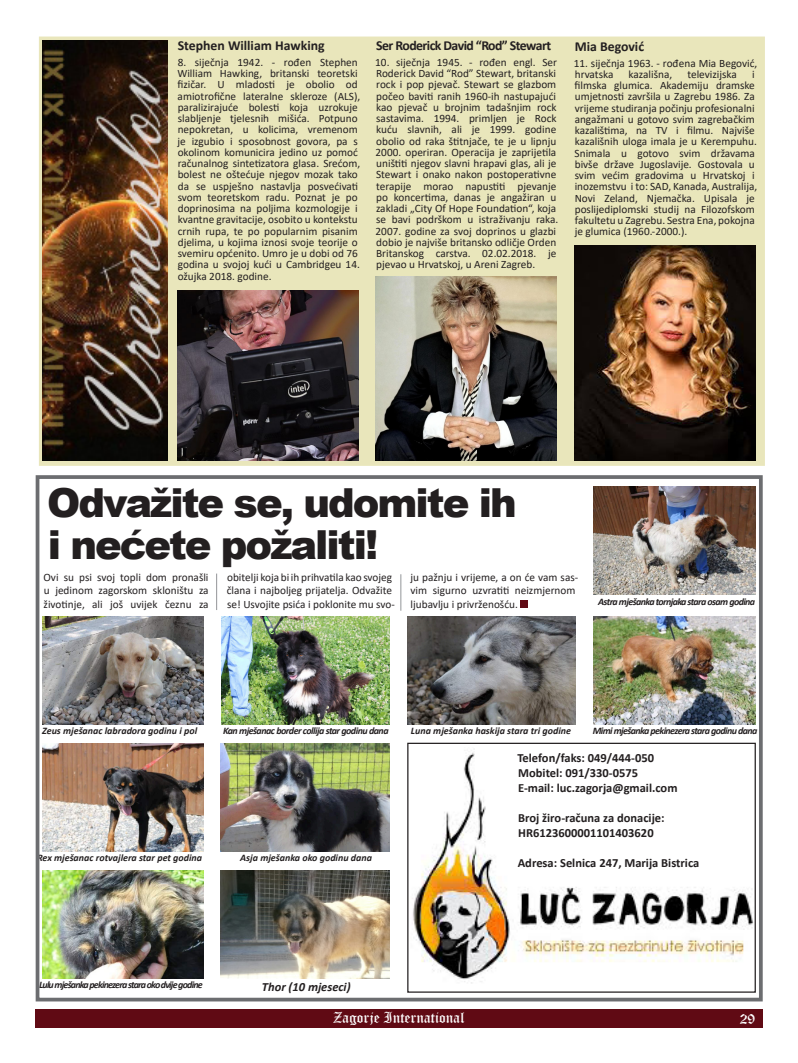
<style>
.page{position:relative;width:798px;height:1063px;background:#fff}
.page>*{position:absolute;margin:0;border:0;box-sizing:border-box;transform-origin:0 0}
.t1{font:900 40px "Arial";letter-spacing:-.05em;color:#231f20}
.t2{font:15px "Old English Text";color:#fff}
.t3{font:700 13.75px "Calibri";letter-spacing:-.01em;color:#231f20}
.t4{font:700 13.75px "Calibri";letter-spacing:-.04em;color:#231f20}
.t5{font:700 12.5px "Calibri";color:#231f20}
.t6{font:italic 700 12.5px "Calibri";color:#231f20}
.t7{font:11.25px/11.2px "Calibri";color:#231f20}
.t8{font:italic 700 10px "Calibri";color:#231f20}
.t9{font:italic 700 10px "Calibri";letter-spacing:-.05em;color:#231f20}
.t10{font:italic 700 10px "Calibri";letter-spacing:-.08em;color:#231f20}
</style>
<div class="page">
<div style="left:35px;top:1009px;width:727px;height:19px;background:#600a14"></div>
<div style="left:520px;top:601px;width:7px;height:7px;background:#600a14"></div>
<img style="left:221px;top:616px;width:168px;height:108px">
<img style="left:407px;top:616px;width:168px;height:108px">
<img style="left:593px;top:616px;width:162px;height:108px">
<img style="left:42px;top:743px;width:161px;height:108px">
<img style="left:221px;top:743px;width:168px;height:108px">
<img style="left:42px;top:870px;width:161px;height:108px">
<img style="left:221px;top:870px;width:168px;height:108px">
<img style="left:593px;top:487px;width:162px;height:108px">
<img style="left:42px;top:616px;width:161px;height:108px">
<hr style="left:216px;top:574px;width:1px;height:36px;background:#939598">
<hr style="left:400px;top:574px;width:1px;height:37px;background:#939598">
<div style="left:36px;top:475px;width:726px;height:526px;border:4px solid #6c6d70"></div>
<div style="left:39px;top:37px;width:725px;height:429px;background:#e9e6bb"></div>
<img style="left:42px;top:40px;width:125px;height:421px">
<img style="left:177px;top:290px;width:181px;height:171px">
<img style="left:375px;top:276px;width:181px;height:185px">
<img style="left:574px;top:245px;width:181px;height:216px">
<img style="left:412px;top:752px;width:341px;height:232px">
<div style="left:407px;top:743px;width:348px;height:250px;border:1px solid #231f20"></div>
<p class="t3" style="left:178px;top:36px;width:148px">Stephen William Hawking</p>
<p class="t4" style="left:376px;top:36px;width:176px">Ser Roderick David “Rod” Stewart</p>
<p class="t7" style="left:177px;top:56px;width:184px">8. siječnja 1942. - rođen Stephen William Hawking, britanski teoretski fizičar. U mladosti je obolio od amiotrofične lateralne skleroze (ALS), paralizirajuće bolesti koja uzrokuje slabljenje tjelesnih mišića. Potpuno nepokretan, u kolicima, vremenom je izgubio i sposobnost govora, pa s okolinom komunicira jedino uz pomoć računalnog sintetizatora glasa. Srećom, bolest ne oštećuje njegov mozak tako da se uspješno nastavlja posvećivati svom teoretskom radu. Poznat je po doprinosima na poljima kozmologije i kvantne gravitacije, osobito u kontekstu crnih rupa, te po popularnim pisanim djelima, u kojima iznosi svoje teorije o svemiru općenito. Umro je u dobi od 76 godina u svojoj kući u Cambridgeu 14. ožujka 2018. godine.</p>
<p class="t7" style="left:375px;top:56px;width:184px">10. siječnja 1945. - rođen engl. Ser Roderick David “Rod” Stewart, britanski rock i pop pjevač. Stewart se glazbom počeo baviti ranih 1960-ih nastupajući kao pjevač u brojnim tadašnjim rock sastavima. 1994. primljen je Rock kuću slavnih, ali je 1999. godine obolio od raka štitnjače, te je u lipnju 2000. operiran. Operacija je zaprijetila uništiti njegov slavni hrapavi glas, ali je Stewart i onako nakon postoperativne terapije morao napustiti pjevanje po koncertima, danas je angažiran u zakladi „City Of Hope Foundation“, koja se bavi podrškom u istraživanju raka.<br>2007. godine za svoj doprinos u glazbi dobio je najviše britansko odličje Orden Britanskog carstva. 02.02.2018. je pjevao u Hrvatskoj, u Areni Zagreb.</p>
<p class="t3" style="left:574px;top:37px;width:71px">Mia Begović</p>
<p class="t7" style="left:573px;top:57px;width:185px">11. siječnja 1963. - rođena Mia Begović, hrvatska</p>
<p class="t7" style="left:628px;top:68px;width:45px">kazališna,</p>
<p class="t7" style="left:687px;top:68px;width:51px">televizijska</p>
<p class="t7" style="left:574px;top:68px;width:184px;text-indent:177px">i filmska glumica. Akademiju dramske umjetnosti završila u Zagrebu 1986. Za vrijeme studiranja počinju profesionalni angažmani u gotovo svim zagrebačkim kazalištima, na TV i filmu. Najviše kazališnih uloga imala je u Kerempuhu.<br>Snimala u gotovo svim državama bivše države Jugoslavije. Gostovala u svim većim gradovima u Hrvatskoj i inozemstvu i to: SAD, Kanada, Australija, Novi Zeland, Njemačka. Upisala je poslijediplomski studij na Filozofskom fakultetu u Zagrebu. Sestra Ena, pokojna je glumica (1960.-2000.).</p>
<p class="t1" style="left:47px;top:473px;width:471px">Odvažite se, udomite ih</p>
<p class="t1" style="left:48px;top:516px;width:332px">i nećete požaliti!</p>
<p class="t7" style="left:43px;top:570px;width:166px;line-height:13.5px;text-align:justify">Ovi su psi svoj topli dom pronašli u jedinom zagorskom skloništu za životinje, ali još uvijek čeznu za</p>
<p class="t7" style="left:227px;top:570px;width:169px;line-height:13.5px">obitelji koja bi ih prihvatila kao svojeg člana i najboljeg prijatelja. Odvažite se! Usvojite psića i poklonite mu svo-</p>
<p class="t7" style="left:410px;top:570px;width:169px;line-height:13.5px">ju pažnju i vrijeme, a on će vam sas&shy;vim sigurno uzvratiti neizmjernom ljubavlju i privrženošću.</p>
<p class="t9" style="left:598px;top:595px;width:158px">Astra mješanka tornjaka stara osam godina</p>
<p class="t8" style="left:42px;top:724px;width:156px">Zeus mješanac labradora godinu i pol</p>
<p class="t9" style="left:223px;top:724px;width:167px">Kan mješanac border collija star godinu dana</p>
<p class="t8" style="left:411px;top:724px;width:161px">Luna mješanka haskija stara tri godine</p>
<p class="t9" style="left:592px;top:724px;width:166px">Mimi mješanka pekinezera stara godinu dana</p>
<p class="t8" style="left:37px;top:850px;width:166px">Rex mješanac rotvajlera star pet godina</p>
<p class="t8" style="left:240px;top:850px;width:133px">Asja mješanka oko godinu dana</p>
<p class="t10" style="left:39px;top:978px;width:165px">Lulu mješanka pekinezera stara oko dvije godine</p>
<p class="t6" style="left:262px;top:978px;width:90px">Thor (10 mjeseci)</p>
<p class="t5" style="left:517px;top:749px;width:138px">Telefon/faks: 049/444-050</p>
<p class="t5" style="left:518px;top:764px;width:121px">Mobitel: 091/330-0575</p>
<p class="t5" style="left:518px;top:779px;width:161px">E-mail: luc.zagorja@gmail.com</p>
<p class="t5" style="left:518px;top:809px;width:148px">Broj žiro-računa za donacije:</p>
<p class="t5" style="left:518px;top:824px;width:137px">HR6123600001101403620</p>
<p class="t5" style="left:517px;top:854px;width:183px">Adresa: Selnica 247, Marija Bistrica</p>
<h2 class="t2" style="left:333px;top:1008px;width:133px">Zagorje International</h2>
<h2 class="t2" style="left:739px;top:1009px;width:17px">29</h2>
</div>
